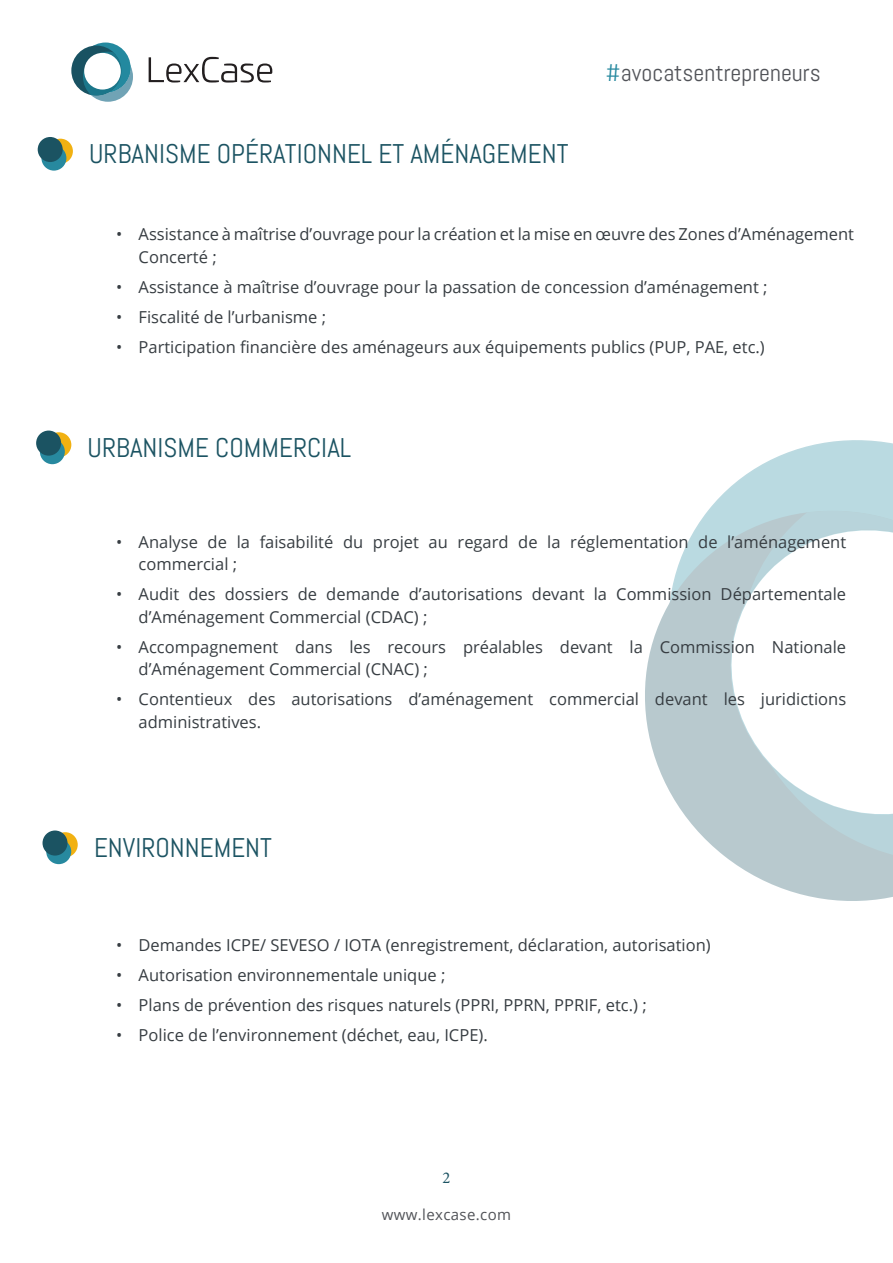
<style>
.page{position:relative;width:893px;height:1263px;background:#fff}
.page>*{position:absolute;margin:0;border:0;box-sizing:border-box;transform-origin:0 0}
.Texte{font:27px "Abel";color:#1b5362}
.t1{font:24px "Abel";color:#515358}
.t2{font:16.5px/22.5px "Open Sans";color:#373d42}
.t3{font:16.5px "Minion Pro";color:#1b5362}
.t4{font:15px "Open Sans";letter-spacing:.025em;color:#515358}
.s1{color:#27899f}
</style>
<div class="page">
<svg style="left:730px;top:440px;width:163px;height:47px;fill:#badae1"></svg>
<svg style="left:645px;top:487px;width:248px;height:414px;fill:#b8c9ce"></svg>
<div style="left:747px;top:477px;width:60px;height:29px;background:#badae1"></div>
<div style="left:807px;top:463px;width:86px;height:43px;background:#badae1"></div>
<svg style="left:747px;top:506px;width:146px;height:361px"></svg>
<svg style="left:149px;top:57px;width:123px;height:26px"></svg>
<svg style="left:81px;top:43px;width:50px;height:50px"></svg>
<div style="left:71px;top:46px;width:50px;height:50px;background:#195262;border-radius:50%"></div>
<svg style="left:83px;top:52px;width:50px;height:50px"></svg>
<div style="left:84px;top:53px;width:37px;height:37px;background:#fff;border-radius:50%"></div>
<div style="left:48px;top:139px;width:25px;height:25px;background:#f1b112;border-radius:50%"></div>
<div style="left:41px;top:146px;width:25px;height:25px;background:#27899f;border-radius:50%"></div>
<div style="left:38px;top:137px;width:25px;height:25px;background:#1b5362;border-radius:50%"></div>
<div style="left:46px;top:432px;width:25px;height:25px;background:#f1b112;border-radius:50%"></div>
<div style="left:40px;top:439px;width:25px;height:25px;background:#27899f;border-radius:50%"></div>
<div style="left:36px;top:431px;width:25px;height:25px;background:#1b5362;border-radius:50%"></div>
<div style="left:53px;top:832px;width:25px;height:25px;background:#f1b112;border-radius:50%"></div>
<div style="left:46px;top:839px;width:25px;height:25px;background:#27899f;border-radius:50%"></div>
<div style="left:43px;top:830px;width:25px;height:25px;background:#1b5362;border-radius:50%"></div>
<p class="Texte" style="left:89px;top:137px;width:481px">URBANISME OPÉRATIONNEL ET AMÉNAGEMENT</p>
<h2 class="t1" style="left:606px;top:57px;width:217px"><span class="s1">#</span>avocatsentrepreneurs</h2>
<p class="t2" style="left:139px;top:222px;width:717px;text-indent:-22px">• Assistance à maîtrise d’ouvrage pour la création et la mise en œuvre des Zones d’Aménagement<br>Concerté ;</p>
<p class="t2" style="left:116px;top:275px;width:653px">• Assistance à maîtrise d’ouvrage pour la passation de concession d’aménagement ;</p>
<p class="t2" style="left:116px;top:305px;width:212px">• Fiscalité de l’urbanisme ;</p>
<p class="t2" style="left:116px;top:335px;width:650px">• Participation financière des aménageurs aux équipements publics (PUP, PAE, etc.)</p>
<p class="Texte" style="left:88px;top:431px;width:265px">URBANISME COMMERCIAL</p>
<p class="t2" style="left:139px;top:530px;width:709px;text-indent:-22px">• Analyse de la faisabilité du projet au regard de la réglementation de l’aménagement commercial ;</p>
<p class="t2" style="left:139px;top:583px;width:709px;text-indent:-22px">• Audit des dossiers de demande d’autorisations devant la Commission Départementale d’Aménagement Commercial (CDAC) ;</p>
<p class="t2" style="left:139px;top:635px;width:709px;text-indent:-22px">• Accompagnement dans les recours préalables devant la Commission Nationale d’Aménagement Commercial (CNAC) ;</p>
<p class="t2" style="left:139px;top:688px;width:709px;text-indent:-22px">• Contentieux des autorisations d’aménagement commercial devant les juridictions administratives.</p>
<p class="Texte" style="left:94px;top:830px;width:179px">ENVIRONNEMENT</p>
<p class="t2" style="left:116px;top:933px;width:596px">• Demandes ICPE/ SEVESO / IOTA (enregistrement, déclaration, autorisation)</p>
<p class="t2" style="left:116px;top:963px;width:331px">• Autorisation environnementale unique ;</p>
<p class="t2" style="left:116px;top:993px;width:532px">• Plans de prévention des risques naturels (PPRI, PPRN, PPRIF, etc.) ;</p>
<p class="t2" style="left:116px;top:1023px;width:373px">• Police de l’environnement (déchet, eau, ICPE).</p>
<p class="t3" style="left:442px;top:1166px;width:9px">2</p>
<p class="t4" style="left:382px;top:1205px;width:131px">www.lexcase.com</p>
</div>
